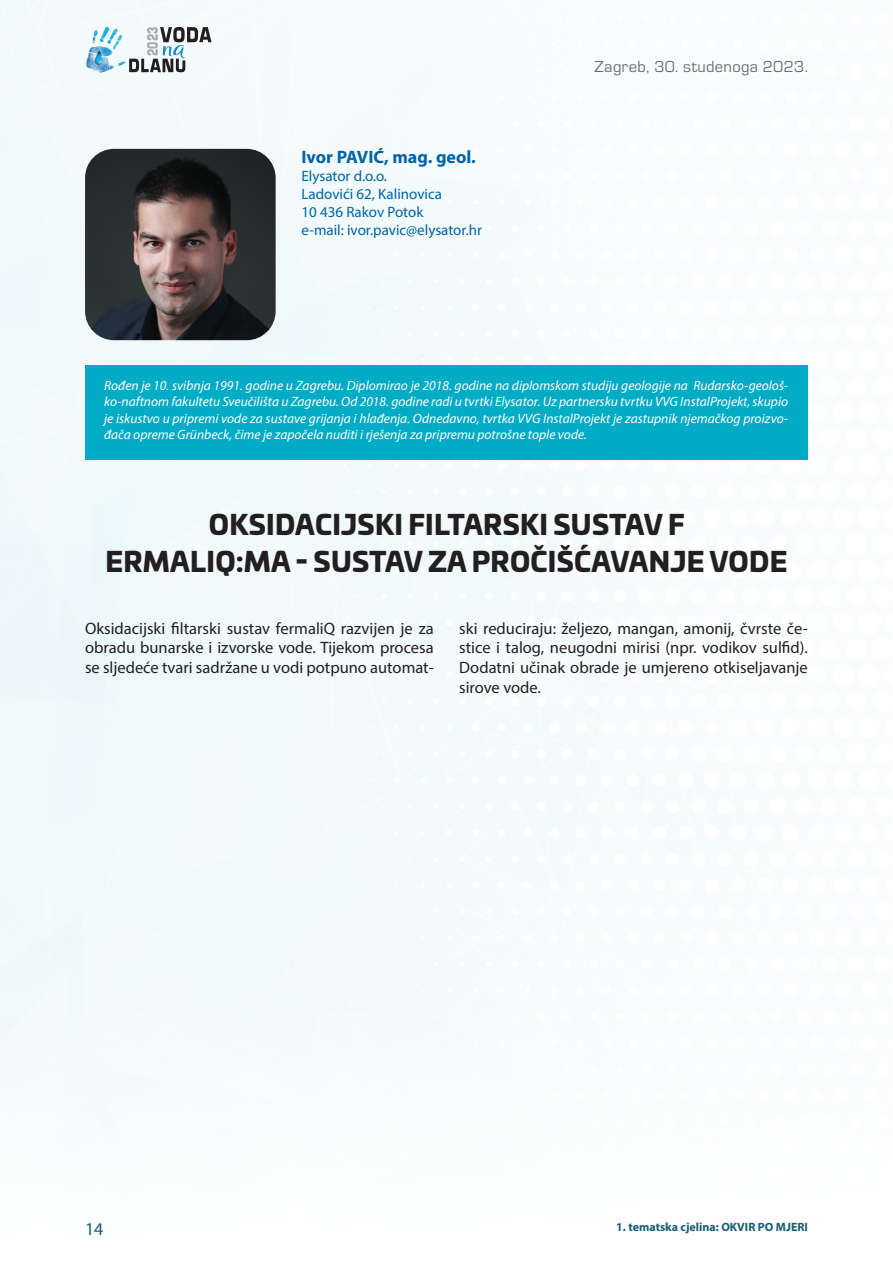
<style>
.page{position:relative;width:893px;height:1263px;background:#fff}
.page>*{position:absolute;margin:0;border:0;box-sizing:border-box;transform-origin:0 0}
.NASLOV{font:900 27px/37.5px "Univia Pro";letter-spacing:.01em;color:#231f20;text-align:center}
.AUTOR{font:700 18px "Myriad Pro";color:#0163a7}
.t1{font:18px "Myriad Pro";color:#1b5d74}
.text{font:16.5px/19.8px "Myriad Pro";color:#231f20;text-align:justify}
.t2{font:16.5px "Eurostile TOT";letter-spacing:.02em;color:#6c6d70}
.t3{font:900 15.6px "Eurostile TOT";color:#a8a9ad;scale:.73 1}
.AUTOR-2{font:15px "Myriad Pro";color:#0163a7}
.Biografija{font:italic 13.5px/16.2px "Myriad Pro";color:#fff;text-align:justify}
.t4{font:700 12px "Myriad Pro";color:#1b5d74}
</style>
<div class="page">
<img style="left:0;top:0;width:808px;height:1103px">
<svg style="left:129px;top:27px;width:83px;height:45px"></svg>
<img style="left:85px;top:27px;width:41px;height:46px">
<div style="left:85px;top:366px;width:723px;height:94px;background:#00abc6"></div>
<img style="left:85px;top:149px;width:191px;height:191px">
<p class="t3" style="left:144px;top:56px;width:42px;rotate:-90deg">2023</p>
<p class="AUTOR" style="left:301px;top:145px;width:176px">Ivor PAVIĆ, mag. geol.</p>
<p class="AUTOR-2" style="left:301px;top:166px;width:87px">Elysator d.o.o.</p>
<p class="AUTOR-2" style="left:301px;top:184px;width:142px">Ladovići 62, Kalinovica</p>
<p class="AUTOR-2" style="left:301px;top:202px;width:123px">10 436 Rakov Potok</p>
<p class="AUTOR-2" style="left:301px;top:220px;width:182px">e-mail: ivor.pavic@elysator.hr</p>
<p class="t2" style="left:595px;top:57px;width:215px">Zagreb, 30. studenoga 2023.</p>
<p class="Biografija" style="left:104px;top:377px;width:685px">Rođen je 10. svibnja 1991. godine u Zagrebu. Diplomirao je 2018. godine na diplomskom studiju geologije na Rudarsko-geološ&shy;ko-naftnom fakultetu Sveučilišta u Zagrebu. Od 2018. godine radi u tvrtki Elysator. Uz partnersku tvrtku VVG InstalProjekt, skupio je iskustvo u pripremi vode za sustave grijanja i hlađenja. Odnedavno, tvrtka VVG InstalProjekt je zastupnik njemačkog proizvo&shy;đača opreme Grünbeck, čime je započela nuditi i rješenja za pripremu potrošne tople vode.</p>
<p class="NASLOV" style="left:106px;top:504px;width:683px">OKSIDACIJSKI FILTARSKI SUSTAV F<br>ERMALIQ:MA - SUSTAV ZA PROČIŠĆAVANJE VODE</p>
<p class="text" style="left:85px;top:618px;width:350px">Oksidacijski filtarski sustav fermaliQ razvijen je za obradu bunarske i izvorske vode. Tijekom procesa se sljedeće tvari sadržane u vodi potpuno automat-</p>
<p class="text" style="left:459px;top:618px;width:350px">ski reduciraju: željezo, mangan, amonij, čvrste če&shy;stice i talog, neugodni mirisi (npr. vodikov sulfid).<br>Dodatni učinak obrade je umjereno otkiseljavanje sirove vode.</p>
<h2 class="t1" style="left:85px;top:1218px;width:20px">14</h2>
<p class="t4" style="left:616px;top:1219px;width:193px">1. tematska cjelina: OKVIR PO MJERI</p>
</div>
